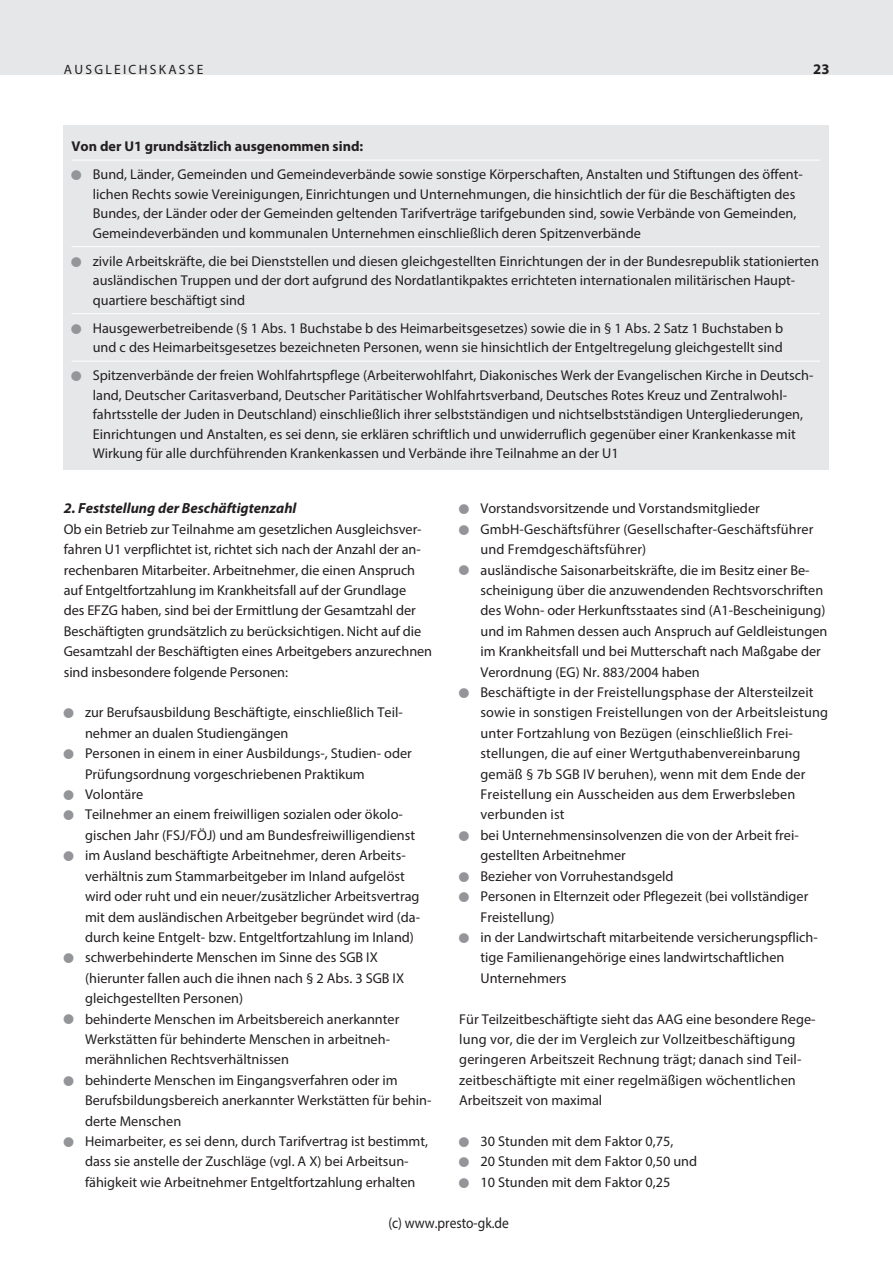
<style>
.page{position:relative;width:893px;height:1263px;background:#fff}
.page>*{position:absolute;margin:0;border:0;box-sizing:border-box;transform-origin:0 0}
.t1{font:15px "Myriad Pro";color:#231f20;scale:.9 1}
.t2{font:italic 700 14.7px "Myriad Pro";color:#231f20}
.t3{font:700 14.7px "Myriad Pro";color:#231f20}
.t4{font:14.25px/20.4px "Myriad Pro";color:#231f20}
.t5{font:700 14.25px "Myriad Pro";color:#231f20}
.t6{font:13.5px "Myriad Pro";letter-spacing:.17em;color:#231f20}
.s1{color:#939598}
</style>
<div class="page">
<div style="left:0;top:0;width:893px;height:75px;background:#e6e7e9"></div>
<div style="left:64px;top:126px;width:765px;height:344px;background:#e6e7e9"></div>
<hr style="left:72px;top:160px;width:748px;height:1px;background:#fff">
<hr style="left:72px;top:246px;width:748px;height:1px;background:#fff">
<hr style="left:72px;top:313px;width:748px;height:1px;background:#fff">
<hr style="left:72px;top:361px;width:748px;height:1px;background:#fff">
<p class="t6" style="left:64px;top:62px;width:141px">AUSGLEICHSKASSE</p>
<p class="t3" style="left:813px;top:61px;width:18px">23</p>
<p class="t5" style="left:72px;top:138px;width:293px">Von der U1 grundsätzlich ausgenommen sind:</p>
<p class="t4" style="left:93px;top:164px;width:711px;line-height:19.5px;text-indent:-21px"><span class="s1">■</span> Bund, Länder, Gemeinden und Gemeindeverbände sowie sonstige Körperschaften, Anstalten und Stiftungen des öffent&shy;lichen Rechts sowie Vereinigungen, Einrichtungen und Unternehmungen, die hinsichtlich der für die Beschäftigten des Bundes, der Länder oder der Gemeinden geltenden Tarifverträge tarifgebunden sind, sowie Verbände von Gemeinden, Gemeindeverbänden und kommunalen Unternehmen einschließlich deren Spitzenverbände</p>
<p class="t4" style="left:93px;top:251px;width:728px;line-height:19.5px;text-indent:-21px"><span class="s1">■</span> zivile Arbeitskräfte, die bei Dienststellen und diesen gleichgestellten Einrichtungen der in der Bundesrepublik stationierten ausländischen Truppen und der dort aufgrund des Nordatlantikpaktes errichteten internationalen militärischen Haupt&shy;quartiere beschäftigt sind</p>
<p class="t4" style="left:72px;top:318px;width:713px;line-height:19.5px;text-align:right"><span class="s1">■</span> Hausgewerbetreibende (§ 1 Abs. 1 Buchstabe b des Heimarbeitsgesetzes) sowie die in § 1 Abs. 2 Satz 1 Buchstaben b und c des Heimarbeitsgesetzes bezeichneten Personen, wenn sie hinsichtlich der Entgeltregelung gleichgestellt sind</p>
<p class="t4" style="left:93px;top:365px;width:722px;line-height:19.5px;text-indent:-21px"><span class="s1">■</span> Spitzenverbände der freien Wohlfahrtspflege (Arbeiterwohlfahrt, Diakonisches Werk der Evangelischen Kirche in Deutsch&shy;land, Deutscher Caritasverband, Deutscher Paritätischer Wohlfahrtsverband, Deutsches Rotes Kreuz und Zentralwohl&shy;fahrtsstelle der Juden in Deutschland) einschließlich ihrer selbstständigen und nichtselbstständigen Untergliederungen, Einrichtungen und Anstalten, es sei denn, sie erklären schriftlich und unwiderruflich gegenüber einer Krankenkasse mit Wirkung für alle durchführenden Krankenkassen und Verbände ihre Teilnahme an der U1</p>
<p class="t2" style="left:64px;top:500px;width:234px">2. Feststellung der Beschäftigtenzahl</p>
<p class="t4" style="left:64px;top:518px;width:370px">Ob ein Betrieb zur Teilnahme am gesetzlichen Ausgleichsver&shy;fahren U1 verpflichtet ist, richtet sich nach der Anzahl der an&shy;rechenbaren Mitarbeiter. Arbeitnehmer, die einen Anspruch auf Entgeltfortzahlung im Krankheitsfall auf der Grundlage<br>des EFZG haben, sind bei der Ermittlung der Gesamtzahl der Beschäftigten grundsätzlich zu berücksichtigen. Nicht auf die Gesamtzahl der Beschäftigten eines Arbeitgebers anzurechnen sind insbesondere folgende Personen:</p>
<p class="t4" style="left:85px;top:702px;width:318px;text-indent:-21px"><span class="s1">■</span> zur Berufsausbildung Beschäftigte, einschließlich Teil&shy;nehmer an dualen Studiengängen</p>
<p class="t4" style="left:85px;top:743px;width:328px;text-indent:-21px"><span class="s1">■</span> Personen in einem in einer Ausbildungs-, Studien- oder<br>Prüfungsordnung vorgeschriebenen Praktikum</p>
<p class="t4" style="left:64px;top:784px;width:81px"><span class="s1">■</span> Volontäre</p>
<p class="t4" style="left:85px;top:804px;width:332px;text-indent:-21px"><span class="s1">■</span> Teilnehmer an einem freiwilligen sozialen oder ökolo&shy;gischen Jahr (FSJ/FÖJ) und am Bundesfreiwilligendienst</p>
<p class="t4" style="left:85px;top:845px;width:337px;text-indent:-21px"><span class="s1">■</span> im Ausland beschäftigte Arbeitnehmer, deren Arbeits&shy;verhältnis zum Stammarbeitgeber im Inland aufgelöst wird oder ruht und ein neuer/zusätzlicher Arbeitsvertrag mit dem ausländischen Arbeitgeber begründet wird (da&shy;durch keine Entgelt- bzw. Entgeltfortzahlung im Inland)</p>
<p class="t4" style="left:85px;top:947px;width:321px;text-indent:-21px"><span class="s1">■</span> schwerbehinderte Menschen im Sinne des SGB IX (hierunter fallen auch die ihnen nach § 2 Abs. 3 SGB IX gleichgestellten Personen)</p>
<p class="t4" style="left:85px;top:1008px;width:316px;text-indent:-21px"><span class="s1">■</span> behinderte Menschen im Arbeitsbereich anerkannter<br>Werkstätten für behinderte Menschen in arbeitneh&shy;merähnlichen Rechtsverhältnissen</p>
<p class="t4" style="left:85px;top:1069px;width:348px;text-indent:-21px"><span class="s1">■</span> behinderte Menschen im Eingangsverfahren oder im<br>Berufsbildungsbereich anerkannter Werkstätten für behin&shy;derte Menschen</p>
<p class="t4" style="left:64px;top:1131px;width:366px;text-align:center"><span class="s1">■</span> Heimarbeiter, es sei denn, durch Tarifvertrag ist bestimmt, dass sie anstelle der Zuschläge (vgl. A X) bei Arbeitsun&shy;fähigkeit wie Arbeitnehmer Entgeltfortzahlung erhalten</p>
<p class="t4" style="left:459px;top:498px;width:302px"><span class="s1">■</span> Vorstandsvorsitzende und Vorstandsmitglieder</p>
<p class="t4" style="left:480px;top:518px;width:335px;text-indent:-21px"><span class="s1">■</span> GmbH-Geschäftsführer (Gesellschafter-Geschäftsführer und Fremdgeschäftsführer)</p>
<p class="t4" style="left:480px;top:559px;width:348px;text-indent:-21px"><span class="s1">■</span> ausländische Saisonarbeitskräfte, die im Besitz einer Be&shy;scheinigung über die anzuwendenden Rechtsvorschriften des Wohn- oder Herkunftsstaates sind (A1-Bescheinigung) und im Rahmen dessen auch Anspruch auf Geldleistungen im Krankheitsfall und bei Mutterschaft nach Maßgabe der Verordnung (EG) Nr. 883/2004 haben</p>
<p class="t4" style="left:480px;top:682px;width:349px;text-indent:-21px"><span class="s1">■</span> Beschäftigte in der Freistellungsphase der Altersteilzeit sowie in sonstigen Freistellungen von der Arbeitsleistung unter Fortzahlung von Bezügen (einschließlich Frei&shy;stellungen, die auf einer Wertguthabenvereinbarung gemäß § 7b SGB IV beruhen), wenn mit dem Ende der Freistellung ein Ausscheiden aus dem Erwerbsleben verbunden ist</p>
<p class="t4" style="left:480px;top:825px;width:319px;text-indent:-21px"><span class="s1">■</span> bei Unternehmensinsolvenzen die von der Arbeit frei&shy;gestellten Arbeitnehmer</p>
<p class="t4" style="left:459px;top:865px;width:216px"><span class="s1">■</span> Bezieher von Vorruhestandsgeld</p>
<p class="t4" style="left:480px;top:886px;width:329px;text-indent:-21px"><span class="s1">■</span> Personen in Elternzeit oder Pflegezeit (bei vollständiger<br>Freistellung)</p>
<p class="t4" style="left:480px;top:927px;width:338px;text-indent:-21px"><span class="s1">■</span> in der Landwirtschaft mitarbeitende versicherungspflich&shy;tige Familienangehörige eines landwirtschaftlichen<br>Unternehmers</p>
<p class="t4" style="left:459px;top:1008px;width:358px">Für Teilzeitbeschäftigte sieht das AAG eine besondere Rege&shy;lung vor, die der im Vergleich zur Vollzeitbeschäftigung geringeren Arbeitszeit Rechnung trägt; danach sind Teil&shy;zeitbeschäftigte mit einer regelmäßigen wöchentlichen Arbeitszeit von maximal</p>
<p class="t4" style="left:459px;top:1131px;width:216px"><span class="s1">■</span> 30 Stunden mit dem Faktor 0,75,</p>
<p class="t4" style="left:459px;top:1151px;width:239px"><span class="s1">■</span> 20 Stunden mit dem Faktor 0,50 und</p>
<p class="t4" style="left:459px;top:1172px;width:213px"><span class="s1">■</span> 10 Stunden mit dem Faktor 0,25</p>
<p class="t1" style="left:388px;top:1213px;width:135px">(c) www.presto-gk.de</p>
</div>
